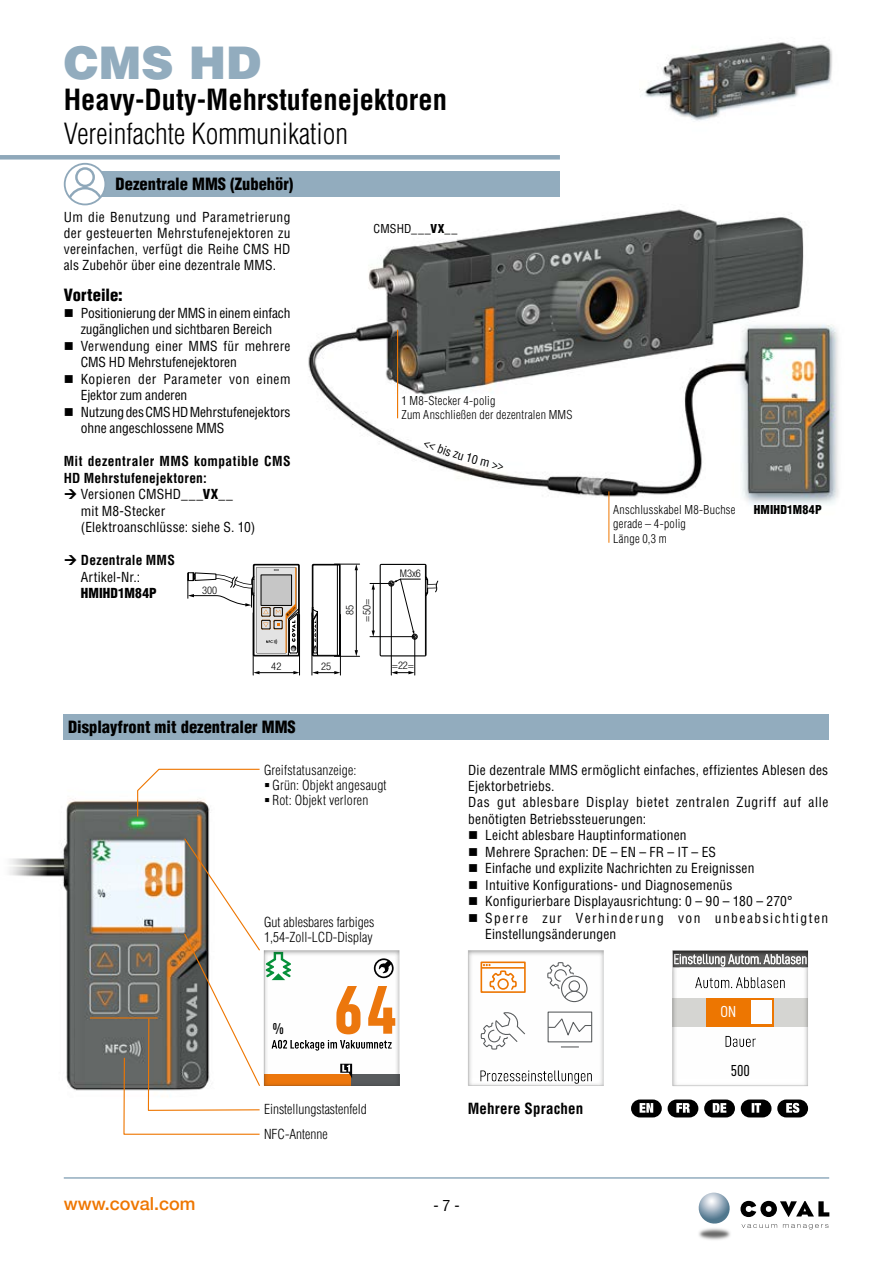
<style>
.page{position:relative;width:893px;height:1263px;background:#fff}
.page>*{position:absolute;margin:0;border:0;box-sizing:border-box;transform-origin:0 0}
.t1{font:900 45px "Helvetica";color:#92acbe}
.t2{font:700 condensed 28.5px "Helvetica";color:#000}
.t3{font:300 condensed 28.5px "Helvetica";color:#000}
.t4{font:500 18px "Helvetica Neue";color:#ee7601}
.t5{font:900 condensed 16.5px "Helvetica";color:#000}
.t6{font:15.9px "D DIN Condensed";color:#000}
.t7{font:15.9px "D DIN Condensed";color:#fff}
.t8{font:15.75px "D DIN Condensed";color:#000}
.t9{font:700 condensed 15px "Helvetica";letter-spacing:.01em;color:#000}
.t10{font:condensed 15px "Helvetica";color:#000;scale:1.05 1}
.t11{font:condensed 13.5px/16.2px "Helvetica";letter-spacing:.015em;color:#000;text-align:justify}
.t12{font:condensed 13.5px/16.5px "Helvetica";letter-spacing:-.005em;color:#000}
.t13{font:300 condensed 13.5px/15px "Helvetica";color:#000}
.t14{font:700 condensed 13.5px "Helvetica";letter-spacing:.025em;color:#000}
.t15{font:condensed 13.5px "Helvetica";letter-spacing:.05em;color:#000}
.t16{font:condensed 13.5px "Helvetica";letter-spacing:.11em;color:#000}
.t17{font:900 condensed 13.5px "Helvetica";letter-spacing:.015em;color:#000}
.t18{font:300 condensed 12px/14.4px "Helvetica";letter-spacing:.02em;color:#000}
.t19{font:condensed 12px "Helvetica";letter-spacing:.015em;color:#000}
.t20{font:900 condensed 12px "Helvetica";letter-spacing:.015em;color:#000}
.t21{font:300 condensed 10.5px/17px "Helvetica Neue";color:#000;text-align:center}
.s1{font-weight:900}
.s2{font-weight:700}
</style>
<div class="page">
<hr style="left:64px;top:1177px;width:765px;height:2px;background:#92acbe">
<div style="left:0;top:155px;width:560px;height:5px;background:#8fa8ba"></div>
<img style="left:699px;top:1228px;width:31px;height:12px">
<svg style="left:698px;top:1192px;width:32px;height:32px"></svg>
<svg style="left:742px;top:1224px;width:35px;height:4px"></svg>
<svg style="left:783px;top:1224px;width:45px;height:5px"></svg>
<svg style="left:740px;top:1201px;width:89px;height:16px"></svg>
<img style="left:308px;top:209px;width:531px;height:307px">
<img style="left:9px;top:798px;width:201px;height:293px">
<div style="left:101px;top:171px;width:459px;height:26px;background:#92acbe"></div>
<svg style="left:64px;top:163px;width:41px;height:42px"></svg>
<svg style="left:123px;top:837px;width:137px;height:298px"></svg>
<div style="left:631px;top:1099px;width:31px;height:18px;background:#000;border-radius:9px"></div>
<svg style="left:640px;top:1103px;width:13px;height:10px"></svg>
<svg style="left:668px;top:1099px;width:30px;height:18px"></svg>
<svg style="left:704px;top:1099px;width:31px;height:18px"></svg>
<svg style="left:741px;top:1099px;width:30px;height:18px"></svg>
<svg style="left:777px;top:1099px;width:31px;height:18px"></svg>
<hr style="left:299px;top:614px;width:1px;height:61px;background:#000">
<hr style="left:253px;top:613px;width:1px;height:62px;background:#000">
<hr style="left:258px;top:672px;width:37px;height:1px;background:#000">
<svg style="left:253px;top:671px;width:6px;height:3px"></svg>
<svg style="left:293px;top:671px;width:6px;height:3px"></svg>
<hr style="left:391px;top:583px;width:1px;height:92px;background:#000">
<hr style="left:414px;top:637px;width:1px;height:38px;background:#000">
<svg style="left:391px;top:671px;width:24px;height:3px"></svg>
<hr style="left:340px;top:614px;width:1px;height:61px;background:#000">
<hr style="left:312px;top:613px;width:1px;height:62px;background:#000">
<svg style="left:312px;top:671px;width:28px;height:3px"></svg>
<svg style="left:312px;top:564px;width:48px;height:93px"></svg>
<svg style="left:188px;top:564px;width:112px;height:92px"></svg>
<svg style="left:370px;top:564px;width:68px;height:92px"></svg>
<hr style="left:90px;top:1017px;width:68px;height:1px;background:#ee7601">
<img style="left:642px;top:42px;width:190px;height:79px">
<div style="left:64px;top:714px;width:765px;height:26px;background:#92acbe"></div>
<hr style="left:397px;top:330px;width:1px;height:88px;background:#ee7601">
<hr style="left:608px;top:491px;width:1px;height:52px;background:#ee7601">
<div style="left:263px;top:949px;width:138px;height:137px;background:#000;opacity:.5"></div>
<div style="left:468px;top:949px;width:136px;height:137px;background:#000;opacity:.5"></div>
<div style="left:672px;top:950px;width:136px;height:136px;background:#000;opacity:.5"></div>
<svg style="left:137px;top:768px;width:123px;height:50px"></svg>
<svg style="left:423px;top:440px;width:81px;height:30px"></svg>
<h1 class="t1" style="left:64px;top:34px;width:199px">CMS HD</h1>
<h2 class="t2" style="left:64px;top:83px;width:385px">Heavy-Duty-Mehrstufenejektoren</h2>
<h2 class="t3" style="left:64px;top:118px;width:286px">Vereinfachte Kommunikation</h2>
<p class="t5" style="left:116px;top:174px;width:179px">Dezentrale MMS (Zubehör)</p>
<p class="t11" style="left:64px;top:208px;width:228px">Um die Benutzung und Parametrierung der gesteuerten Mehrstufenejektoren zu vereinfachen, verfügt die Reihe CMS HD als Zubehör über eine dezentrale MMS.</p>
<p class="t5" style="left:64px;top:285px;width:61px">Vorteile:</p>
<p class="t12" style="left:81px;top:304px;width:211px">Positionierung der MMS in einem einfach zugänglichen und sichtbaren Bereich<br>Verwendung einer MMS für mehrere<br>CMS HD Mehrstufenejektoren<br>Kopieren der Parameter von einem<br>Ejektor zum anderen<br>Nutzung des CMS HD Mehrstufenejektors ohne angeschlossene MMS</p>
<p class="t14" style="left:64px;top:453px;width:228px">Mit dezentraler MMS kompatible CMS</p>
<p class="t14" style="left:64px;top:470px;width:145px">HD Mehrstufenejektoren:</p>
<p class="t11" style="left:81px;top:486px;width:154px">Versionen CMSHD___<span class="s1">VX</span>__</p>
<p class="t11" style="left:81px;top:503px;width:86px">mit M8-Stecker</p>
<p class="t11" style="left:81px;top:519px;width:176px">(Elektroanschlüsse: siehe S. 10)</p>
<p class="t14" style="left:81px;top:552px;width:95px">Dezentrale MMS</p>
<p class="t11" style="left:81px;top:568px;width:61px">Artikel-Nr.:</p>
<p class="t17" style="left:81px;top:585px;width:78px">HMIHD1M84P</p>
<p class="t21" style="left:202px;top:581px;width:17px">300</p>
<p class="t19" style="left:374px;top:221px;width:86px">CMSHD<span class="s2">___</span><span class="s1">VX</span><span class="s2">__</span></p>
<p class="t18" style="left:402px;top:394px;width:173px;line-height:13.5px">1 M8-Stecker 4-polig<br>Zum Anschließen der dezentralen MMS</p>
<p class="t21" style="left:341px;top:621px;width:24px;rotate:-90deg">85 =50=</p>
<p class="t21" style="left:400px;top:565px;width:23px">M3x6</p>
<p class="t21" style="left:271px;top:658px;width:12px">42</p>
<p class="t21" style="left:392px;top:657px;width:24px">=22=</p>
<p class="t21" style="left:321px;top:658px;width:12px">25</p>
<p class="t5" style="left:68px;top:717px;width:229px">Displayfront mit dezentraler MMS</p>
<p class="t18" style="left:613px;top:502px;width:124px">Anschlusskabel M8-Buchse gerade – 4-polig<br>Länge 0,3 m</p>
<p class="t20" style="left:754px;top:502px;width:70px">HMIHD1M84P</p>
<p class="t13" style="left:272px;top:762px;width:116px;text-indent:-9px">Greifstatusanzeige:<br>Grün: Objekt angesaugt<br>Rot: Objekt verloren</p>
<p class="t13" style="left:264px;top:914px;width:112px">Gut ablesbares farbiges<br>1,54-Zoll-LCD-Display</p>
<p class="t8" style="left:273px;top:1020px;width:12px">%</p>
<p class="t11" style="left:468px;top:762px;width:361px">Die dezentrale MMS ermöglicht einfaches, effizientes Ablesen des</p>
<p class="t11" style="left:468px;top:778px;width:88px">Ejektorbetriebs.</p>
<p class="t15" style="left:468px;top:794px;width:362px">Das gut ablesbare Display bietet zentralen Zugriff auf alle</p>
<p class="t11" style="left:468px;top:810px;width:179px">benötigten Betriebssteuerungen:</p>
<p class="t11" style="left:485px;top:827px;width:203px">Leicht ablesbare Hauptinformationen</p>
<p class="t11" style="left:485px;top:843px;width:232px">Mehrere Sprachen: DE – EN – FR – IT – ES</p>
<p class="t11" style="left:485px;top:860px;width:271px">Einfache und explizite Nachrichten zu Ereignissen</p>
<p class="t11" style="left:485px;top:876px;width:249px">Intuitive Konfigurations- und Diagnosemenüs</p>
<p class="t11" style="left:485px;top:893px;width:309px">Konfigurierbare Displayausrichtung: 0 – 90 – 180 – 270°</p>
<p class="t16" style="left:485px;top:909px;width:345px">Sperre zur Verhinderung von unbeabsichtigten</p>
<p class="t11" style="left:485px;top:926px;width:133px">Einstellungsänderungen</p>
<p class="t7" style="left:720px;top:1003px;width:17px">ON</p>
<p class="t6" style="left:731px;top:1061px;width:21px">500</p>
<p class="t13" style="left:264px;top:1097px;width:104px;line-height:24.5px">Einstellungstastenfeld<br>NFC-Antenne</p>
<p class="t9" style="left:468px;top:1099px;width:117px">Mehrere Sprachen</p>
<h3 class="t4" style="left:64px;top:1189px;width:133px">www.coval.com</h3>
<p class="t10" style="left:433px;top:1196px;width:26px">- 7 -</p>
</div>
